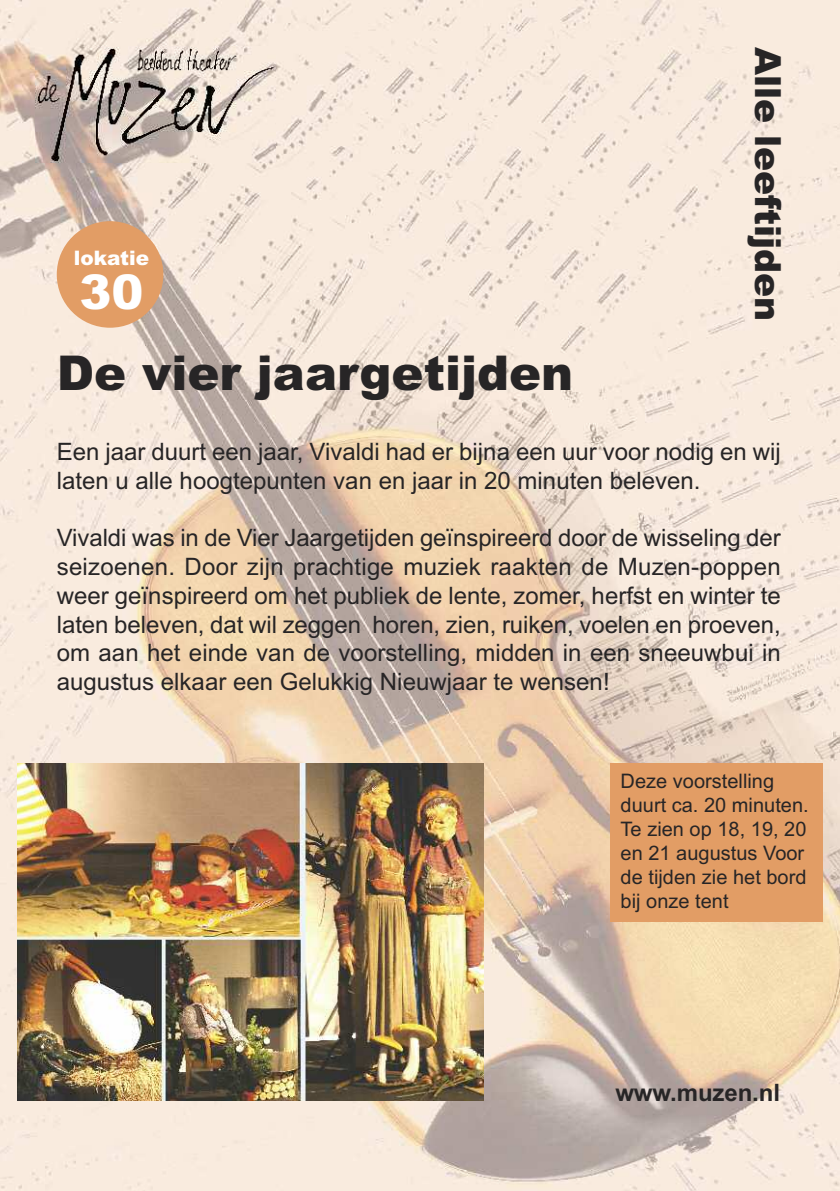
<style>
.page{position:relative;width:840px;height:1191px;background:#fff}
.page>*{position:absolute;margin:0;border:0;box-sizing:border-box;transform-origin:0 0}
.t1{font:900 48px "Arial";color:#272526}
.t2{font:900 48px "Arial";color:#fff}
.t3{font:900 36px "Arial";color:#272526}
.t4{font:24px/28.8px "Arial";color:#272526}
.t5{font:700 24px "Arial";letter-spacing:-.005em;color:#272526}
.t6{font:20px/24px "Arial";color:#272526}
.t7{font:900 20px "Arial";color:#fff}
</style>
<div class="page">
<img style="left:0;top:0;width:839px;height:1191px">
<img style="left:17px;top:763px;width:466px;height:337px">
<img style="left:36px;top:46px;width:239px;height:117px">
<div style="left:57px;top:221px;width:106px;height:107px;background:#e29d65;border-radius:50%"></div>
<div style="left:610px;top:763px;width:212px;height:159px;background:#e29d65"></div>
<p class="t7" style="left:74px;top:246px;width:77px">lokatie</p>
<h1 class="t2" style="left:79px;top:264px;width:66px">30</h1>
<h1 class="t1" style="left:57px;top:345px;width:517px">De vier jaargetijden</h1>
<h2 class="t3" style="left:788px;top:47px;width:276px;rotate:90deg">Alle leeftijden</h2>
<p class="t4" style="left:57px;top:437px;width:725px">Een jaar duurt een jaar, Vivaldi had er bijna een uur voor nodig en wij laten u alle hoogtepunten van en jaar in 20 minuten beleven.</p>
<p class="t4" style="left:57px;top:523px;width:725px;text-align:justify">Vivaldi was in de Vier Jaargetijden geïnspireerd door de wisseling der seizoenen. Door zijn prachtige muziek raakten de Muzen-poppen weer geïnspireerd om het publiek de lente, zomer, herfst en winter te laten beleven, dat wil zeggen horen, zien, ruiken, voelen en proeven, om aan het einde van de voorstelling, midden in een sneeuwbui in augustus elkaar een Gelukkig Nieuwjaar te wensen!</p>
<p class="t6" style="left:620px;top:769px;width:189px">Deze voorstelling duurt ca. 20 minuten.<br>Te zien op 18, 19, 20 en 21 augustus Voor de tijden zie het bord bij onze tent</p>
<p class="t5" style="left:615px;top:1079px;width:166px">www.muzen.nl</p>
</div>
